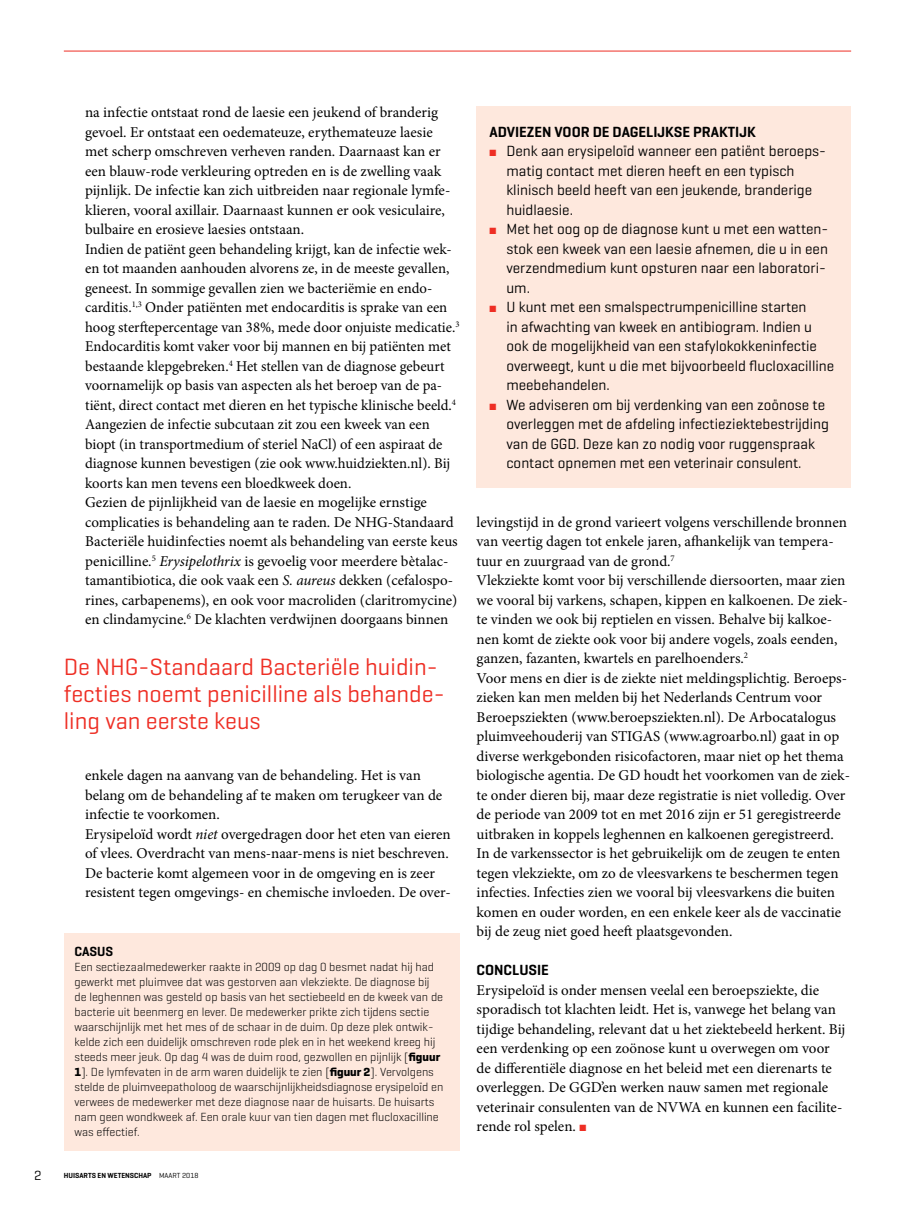
<style>
.page{position:relative;width:915px;height:1212px;background:#fff}
.page>*{position:absolute;margin:0;border:0;box-sizing:border-box;transform-origin:0 0}
.Eyecatcher_streamer{font:24px/27px "Msjvpq Mhjsjg Geogrotesque";color:#ee2e24}
.Para_broodtekst{font:15px/19.5px "Lstjyl Nrhrsv Minion Pro";color:#000}
.t1{font:15px/19.5px "Msjvpq Mhjsjg Geogrotesque";color:#000}
.Box_Heading_kader_ko{font:600 15px "Lqtmrq Pspxvn Geogrotesque";color:#000}
.SectionHeading_1_tus{font:600 15px "Lqtmrq Pspxvn Geogrotesque";color:#000}
.Box_Heading_casuskop{font:600 13.5px "Lqtmrq Pspxvn Geogrotesque";color:#000}
.NoXML_paginacijfer_L{font:13.5px "Msjvpq Mhjsjg Geogrotesque";color:#000}
.Para_casus_tekst{font:300 12px/15px "Vbskgj Lrnjdb Geogrotesque";color:#000}
.Dateline_voetregel_L{font:600 7.5px "Lqtmrq Pspxvn Geogrotesque";color:#000}
.s1{font-family:"Bjccqm Nclsmb Minion Pro";font-style:italic}
.s2{font-family:"Dpjvfn Jjdsxf Geogrotesque";font-weight:700}
.s3{font-family:"Msjvpq Mhjsjg Geogrotesque";font-weight:400}
.s4{color:#ee2e24}
</style>
<div class="page">
<hr style="left:64px;top:51px;width:786px;height:1px;background:#ee2e24">
<div style="left:64px;top:933px;width:395px;height:218px;background:#fee8dd"></div>
<div style="left:476px;top:106px;width:374px;height:382px;background:#fee8dd"></div>
<p class="Para_broodtekst" style="left:85px;top:103px;width:366px">na infectie ontstaat rond de laesie een jeukend of branderig gevoel. Er ontstaat een oedemateuze, erythemateuze laesie met scherp omschreven verheven randen. Daarnaast kan er een blauw-rode verkleuring optreden en is de zwelling vaak pijnlijk. De infectie kan zich uitbreiden naar regionale lymfe&shy;klieren, vooral axillair. Daarnaast kunnen er ook vesiculaire, bulbaire en erosieve laesies ontstaan.</p>
<p class="Para_broodtekst" style="left:85px;top:239px;width:376px">Indien de patiënt geen behandeling krijgt, kan de infectie wek&shy;en tot maanden aanhouden alvorens ze, in de meeste gevallen, geneest. In sommige gevallen zien we bacteriëmie en endo&shy;carditis.<sup>1,3</sup> Onder patiënten met endocarditis is sprake van een hoog sterftepercentage van 38%, mede door onjuiste medicatie.<sup>3<br></sup>Endocarditis komt vaker voor bij mannen en bij patiënten met bestaande klepgebreken.<sup>4</sup> Het stellen van de diagnose gebeurt voornamelijk op basis van aspecten als het beroep van de pa&shy;tiënt, direct contact met dieren en het typische klinische beeld.<sup>4<br></sup>Aangezien de infectie subcutaan zit zou een kweek van een biopt (in transportmedium of steriel NaCl) of een aspiraat de diagnose kunnen bevestigen (zie ook www.huidziekten.nl). Bij koorts kan men tevens een bloedkweek doen.</p>
<p class="Para_broodtekst" style="left:85px;top:493px;width:374px">Gezien de pijnlijkheid van de laesie en mogelijke ernstige complicaties is behandeling aan te raden. De NHG-Standaard Bacteriële huidinfecties noemt als behandeling van eerste keus penicilline.<sup>5</sup> <span class="s1">Erysipelothrix</span> is gevoelig voor meerdere bètalac&shy;tamantibiotica, die ook vaak een <span class="s1">S. aureus</span> dekken (cefalospo&shy;rines, carbapenems), en ook voor macroliden (claritromycine) en clindamycine.<sup>6</sup> De klachten verdwijnen doorgaans binnen</p>
<p class="Eyecatcher_streamer" style="left:64px;top:652px;width:382px">De NHG-Standaard Bacteriële huidin&shy;fecties noemt penicilline als behande&shy;ling van eerste keus</p>
<p class="Para_broodtekst" style="left:85px;top:766px;width:358px">enkele dagen na aanvang van de behandeling. Het is van belang om de behandeling af te maken om terugkeer van de infectie te voorkomen.</p>
<p class="Para_broodtekst" style="left:85px;top:824px;width:367px">Erysipeloïd wordt <span class="s1">niet</span> overgedragen door het eten van eieren of vlees. Overdracht van mens-naar-mens is niet beschreven.<br>De bacterie komt algemeen voor in de omgeving en is zeer resistent tegen omgevings- en chemische invloeden. De over-</p>
<p class="Box_Heading_casuskop" style="left:74px;top:943px;width:40px">CASUS</p>
<p class="Para_casus_tekst" style="left:74px;top:959px;width:370px">Een sectiezaalmedewerker raakte in 2009 op dag 0 besmet nadat hij had gewerkt met pluimvee dat was gestorven aan vlekziekte. De diagnose bij de leghennen was gesteld op basis van het sectiebeeld en de kweek van de bacterie uit beenmerg en lever. De medewerker prikte zich tijdens sectie waarschijnlijk met het mes of de schaar in de duim. Op deze plek ontwik&shy;kelde zich een duidelijk omschreven rode plek en in het weekend kreeg hij steeds meer jeuk. Op dag 4 was de duim rood, gezwollen en pijnlijk [<span class="s2">figuur 1</span>]. De lymfevaten in de arm waren duidelijk te zien [<span class="s2">figuur 2</span>]. Vervolgens stelde de pluimveepatholoog de waarschijnlijkheidsdiagnose erysipeloïd en verwees de medewerker met deze diagnose naar de huisarts. De huisarts nam geen wondkweek af. Een orale kuur van tien dagen met flucloxacilline was effectief.</p>
<p class="NoXML_paginacijfer_L" style="left:34px;top:1166px;width:9px">2</p>
<p class="Dateline_voetregel_L" style="left:64px;top:1171px;width:136px">HUISARTS EN WETENSCHAP <span class="s3">MAART 2018</span></p>
<p class="Box_Heading_kader_ko" style="left:489px;top:122px;width:268px">ADVIEZEN VOOR DE DAGELIJKSE PRAKTIJK</p>
<p class="t1" style="left:506px;top:141px;width:321px;text-indent:-17px"><span class="s4">■</span> Denk aan erysipeloïd wanneer een patiënt beroeps&shy;matig contact met dieren heeft en een typisch klinisch beeld heeft van een jeukende, branderige huidlaesie.</p>
<p class="t1" style="left:506px;top:219px;width:323px;text-indent:-17px"><span class="s4">■</span> Met het oog op de diagnose kunt u met een watten&shy;stok een kweek van een laesie afnemen, die u in een verzendmedium kunt opsturen naar een laboratori&shy;um.</p>
<p class="t1" style="left:506px;top:297px;width:329px;text-indent:-17px"><span class="s4">■</span> U kunt met een smalspectrumpenicilline starten<br>in afwachting van kweek en antibiogram. Indien u ook de mogelijkheid van een stafylokokkeninfectie overweegt, kunt u die met bijvoorbeeld flucloxacilline meebehandelen.</p>
<p class="t1" style="left:506px;top:394px;width:324px;text-indent:-17px"><span class="s4">■</span> We adviseren om bij verdenking van een zoönose te overleggen met de afdeling infectieziektebestrijding van de GGD. Deze kan zo nodig voor ruggenspraak contact opnemen met een veterinair consulent.</p>
<p class="Para_broodtekst" style="left:476px;top:512px;width:372px">levingstijd in de grond varieert volgens verschillende bronnen van veertig dagen tot enkele jaren, afhankelijk van tempera&shy;tuur en zuurgraad van de grond.<sup>7</sup></p>
<p class="Para_broodtekst" style="left:476px;top:571px;width:372px">Vlekziekte komt voor bij verschillende diersoorten, maar zien we vooral bij varkens, schapen, kippen en kalkoenen. De ziek&shy;te vinden we ook bij reptielen en vissen. Behalve bij kalkoe&shy;nen komt de ziekte ook voor bij andere vogels, zoals eenden, ganzen, fazanten, kwartels en parelhoenders.<sup>2</sup></p>
<p class="Para_broodtekst" style="left:476px;top:668px;width:375px">Voor mens en dier is de ziekte niet meldingsplichtig. Beroeps&shy;zieken kan men melden bij het Nederlands Centrum voor Beroepsziekten (www.beroepsziekten.nl). De Arbocatalogus pluimveehouderij van STIGAS (www.agroarbo.nl) gaat in op diverse werkgebonden risicofactoren, maar niet op het thema biologische agentia. De GD houdt het voorkomen van de ziek&shy;te onder dieren bij, maar deze registratie is niet volledig. Over de periode van 2009 tot en met 2016 zijn er 51 geregistreerde uitbraken in koppels leghennen en kalkoenen geregistreerd.<br>In de varkenssector is het gebruikelijk om de zeugen te enten tegen vlekziekte, om zo de vleesvarkens te beschermen tegen infecties. Infecties zien we vooral bij vleesvarkens die buiten komen en ouder worden, en een enkele keer als de vaccinatie bij de zeug niet goed heeft plaatsgevonden.</p>
<p class="SectionHeading_1_tus" style="left:476px;top:961px;width:74px">CONCLUSIE</p>
<p class="Para_broodtekst" style="left:476px;top:980px;width:370px">Erysipeloïd is onder mensen veelal een beroepsziekte, die sporadisch tot klachten leidt. Het is, vanwege het belang van tijdige behandeling, relevant dat u het ziektebeeld herkent. Bij een verdenking op een zoönose kunt u overwegen om voor de differentiële diagnose en het beleid met een dierenarts te overleggen. De GGD’en werken nauw samen met regionale veterinair consulenten van de NVWA en kunnen een facilite&shy;rende rol spelen. <span class="s4">■</span></p>
</div>
